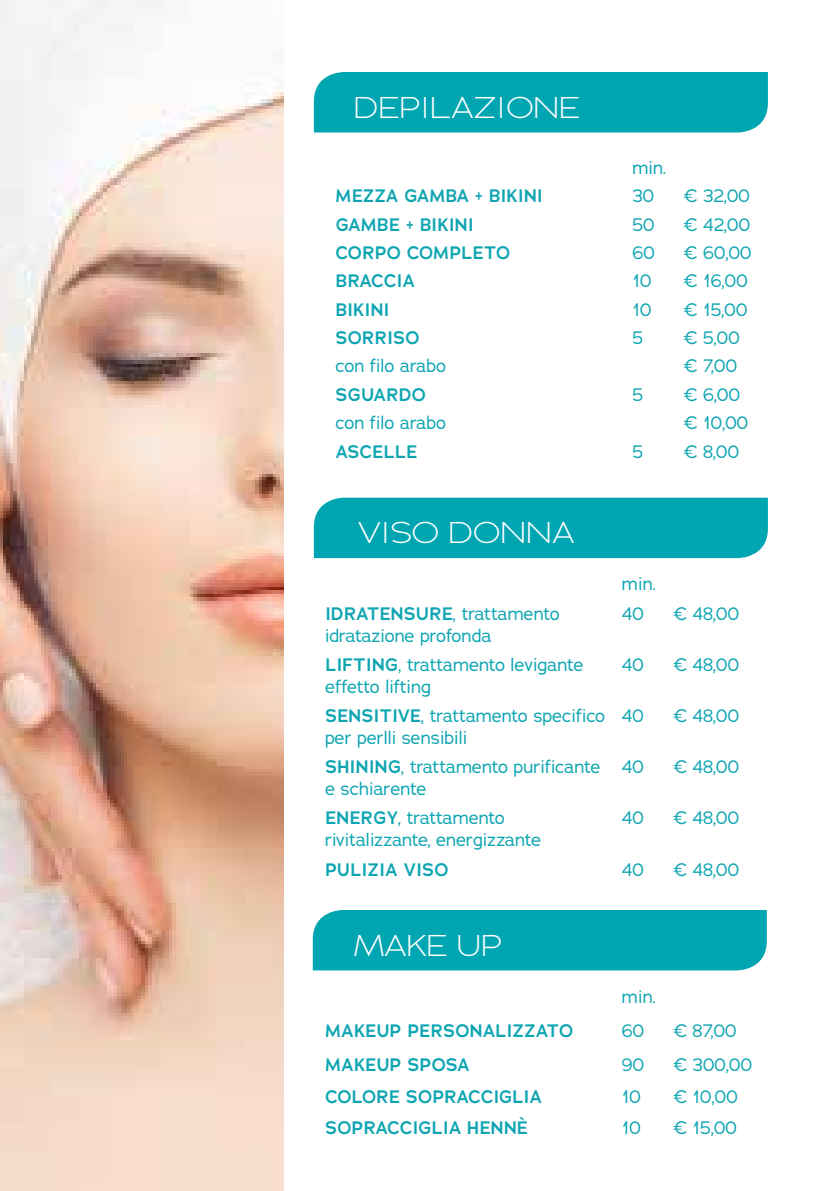
<style>
.page{position:relative;width:840px;height:1191px;background:#fff}
.page>*{position:absolute;margin:0;border:0;box-sizing:border-box;transform-origin:0 0}
.t1{font:300 30px "Adrianna Extended";letter-spacing:.015em;color:#fff}
.t2{font:18px/21.6px "Adrianna";color:#0ea5b2}
.t3{font:600 18px "Adrianna";color:#0ea5b2}
.s1{font-weight:600}
</style>
<div class="page">
<div style="left:314px;top:497px;width:453px;height:61px;background:#00a5b2"></div>
<div style="left:312px;top:910px;width:454px;height:60px;background:#00a5b2"></div>
<div style="left:314px;top:72px;width:453px;height:60px;background:#00a5b2"></div>
<img style="left:0;top:0;width:283px;height:1191px">
<h1 class="t1" style="left:353px;top:89px;width:228px">DEPILAZIONE</h1>
<p class="t2" style="left:632px;top:156px;width:35px">min.</p>
<p class="t3" style="left:335px;top:184px;width:209px">MEZZA GAMBA + BIKINI</p>
<p class="t2" style="left:632px;top:185px;width:23px">30</p>
<p class="t2" style="left:683px;top:185px;width:68px">€ 32,00</p>
<p class="t3" style="left:335px;top:213px;width:140px">GAMBE + BIKINI</p>
<p class="t2" style="left:632px;top:213px;width:24px">50</p>
<p class="t2" style="left:683px;top:213px;width:68px">€ 42,00</p>
<p class="t3" style="left:335px;top:241px;width:176px">CORPO COMPLETO</p>
<p class="t2" style="left:632px;top:242px;width:24px">60</p>
<p class="t2" style="left:683px;top:242px;width:70px">€ 60,00</p>
<p class="t3" style="left:335px;top:269px;width:81px">BRACCIA</p>
<p class="t2" style="left:632px;top:270px;width:21px">10</p>
<p class="t2" style="left:683px;top:270px;width:66px">€ 16,00</p>
<p class="t3" style="left:335px;top:298px;width:55px">BIKINI</p>
<p class="t2" style="left:632px;top:298px;width:21px">10</p>
<p class="t2" style="left:683px;top:298px;width:66px">€ 15,00</p>
<p class="t3" style="left:335px;top:326px;width:86px">SORRISO</p>
<p class="t2" style="left:632px;top:327px;width:12px">5</p>
<p class="t2" style="left:683px;top:327px;width:58px">€ 5,00</p>
<p class="t2" style="left:335px;top:355px;width:112px">con filo arabo</p>
<p class="t2" style="left:683px;top:355px;width:55px">€ 7,00</p>
<p class="t3" style="left:335px;top:383px;width:92px">SGUARDO</p>
<p class="t2" style="left:632px;top:383px;width:12px">5</p>
<p class="t2" style="left:683px;top:383px;width:58px">€ 6,00</p>
<p class="t2" style="left:335px;top:412px;width:112px">con filo arabo</p>
<p class="t2" style="left:683px;top:412px;width:66px">€ 10,00</p>
<p class="t3" style="left:335px;top:440px;width:83px">ASCELLE</p>
<p class="t2" style="left:632px;top:440px;width:12px">5</p>
<p class="t2" style="left:683px;top:440px;width:57px">€ 8,00</p>
<h1 class="t1" style="left:358px;top:514px;width:218px">VISO DONNA</h1>
<p class="t2" style="left:621px;top:573px;width:35px">min.</p>
<p class="t2" style="left:325px;top:602px;width:236px"><span class="s1">IDRATENSURE</span>, trattamento idratazione profonda</p>
<p class="t2" style="left:621px;top:602px;width:24px">40</p>
<p class="t2" style="left:672px;top:602px;width:68px">€ 48,00</p>
<p class="t2" style="left:325px;top:653px;width:260px"><span class="s1">LIFTING</span>, trattamento levigante effetto lifting</p>
<p class="t2" style="left:621px;top:653px;width:24px">40</p>
<p class="t2" style="left:672px;top:653px;width:68px">€ 48,00</p>
<p class="t2" style="left:325px;top:704px;width:281px"><span class="s1">SENSITIVE</span>, trattamento specifico per perlli sensibili</p>
<p class="t2" style="left:621px;top:704px;width:24px">40</p>
<p class="t2" style="left:672px;top:704px;width:68px">€ 48,00</p>
<p class="t2" style="left:325px;top:756px;width:277px"><span class="s1">SHINING</span>, trattamento purificante e schiarente</p>
<p class="t2" style="left:621px;top:756px;width:24px">40</p>
<p class="t2" style="left:672px;top:756px;width:68px">€ 48,00</p>
<p class="t2" style="left:325px;top:807px;width:218px"><span class="s1">ENERGY</span>, trattamento rivitalizzante, energizzante</p>
<p class="t2" style="left:621px;top:807px;width:24px">40</p>
<p class="t2" style="left:672px;top:807px;width:68px">€ 48,00</p>
<p class="t3" style="left:325px;top:857px;width:125px">PULIZIA VISO</p>
<p class="t2" style="left:621px;top:858px;width:24px">40</p>
<p class="t2" style="left:672px;top:858px;width:68px">€ 48,00</p>
<h1 class="t1" style="left:353px;top:927px;width:150px">MAKE UP</h1>
<p class="t2" style="left:621px;top:985px;width:35px">min.</p>
<p class="t3" style="left:325px;top:1019px;width:249px">MAKEUP PERSONALIZZATO</p>
<p class="t2" style="left:621px;top:1019px;width:24px">60</p>
<p class="t2" style="left:672px;top:1019px;width:65px">€ 87,00</p>
<p class="t3" style="left:325px;top:1053px;width:146px">MAKEUP SPOSA</p>
<p class="t2" style="left:621px;top:1053px;width:24px">90</p>
<p class="t2" style="left:672px;top:1053px;width:81px">€ 300,00</p>
<p class="t3" style="left:325px;top:1084px;width:218px">COLORE SOPRACCIGLIA</p>
<p class="t2" style="left:621px;top:1085px;width:21px">10</p>
<p class="t2" style="left:672px;top:1085px;width:66px">€ 10,00</p>
<p class="t3" style="left:325px;top:1116px;width:204px">SOPRACCIGLIA HENNÈ</p>
<p class="t2" style="left:621px;top:1116px;width:21px">10</p>
<p class="t2" style="left:672px;top:1116px;width:66px">€ 15,00</p>
</div>
